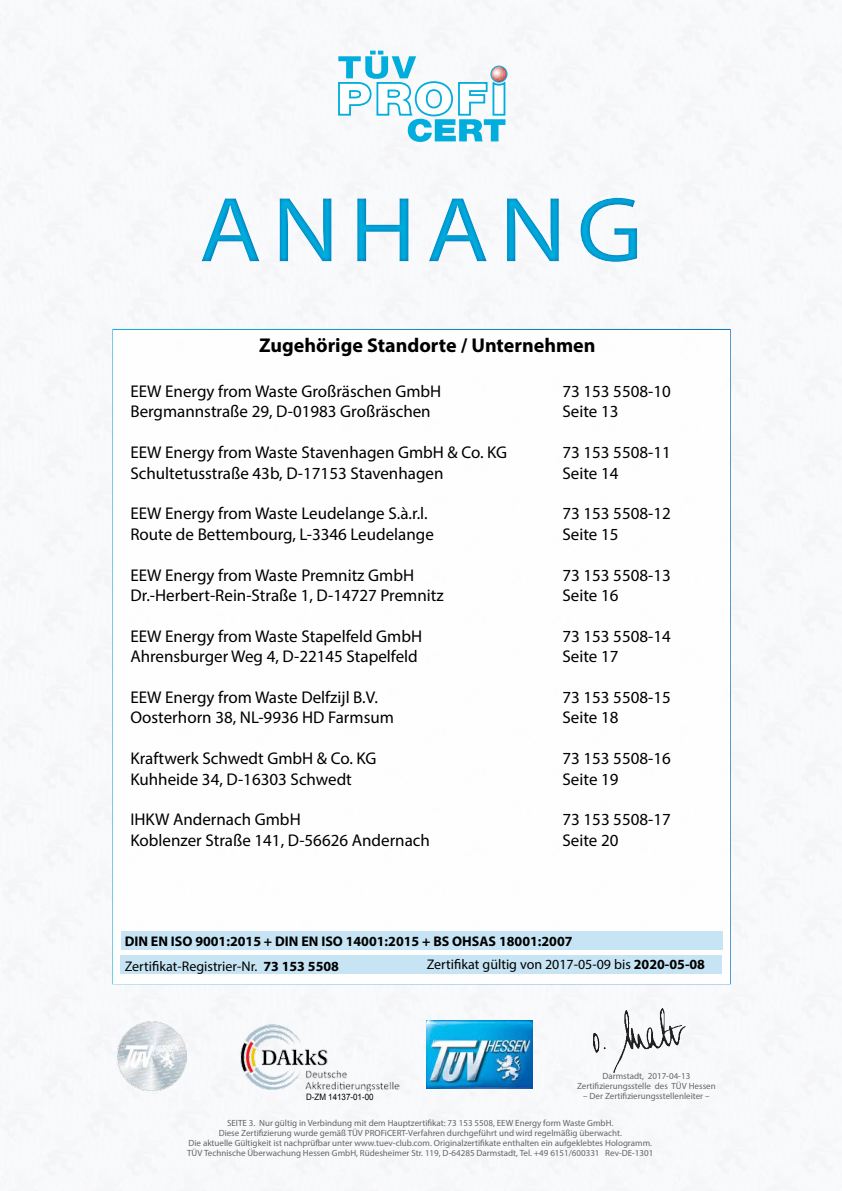
<style>
.page{position:relative;width:842px;height:1191px;background:#fff}
.page>*{position:absolute;margin:0;border:0;box-sizing:border-box;transform-origin:0 0}
.t1{font:93px "Myriad Pro";letter-spacing:.1em;color:#00addc;scale:1.1 1}
.t2{font:700 20px "Myriad Pro";color:#000}
.t3{font:17px "Myriad Pro";color:#000}
.t4{font:700 14px/24.6px "Myriad Pro";color:#000}
.t5{font:14px "Myriad Pro";color:#000}
.t6{font:9px/10px "Myriad Pro";color:#636466;text-align:center}
.t7{font:8.8px "Arial";color:#000;scale:.91 1}
.s1{font-weight:400}
.s2{font-weight:700}
</style>
<div class="page">
<img style="left:0;top:0;width:839px;height:1191px">
<img style="left:731px;top:695px;width:103px;height:47px">
<img style="left:734px;top:566px;width:105px;height:47px">
<svg style="left:338px;top:51px;width:169px;height:91px"></svg>
<img style="left:427px;top:1020px;width:106px;height:69px">
<div style="left:112px;top:329px;width:619px;height:655px;background:#fff;border:2px solid #fff"></div>
<div style="left:120px;top:955px;width:602px;height:19px;background:#c0e2f3"></div>
<div style="left:121px;top:931px;width:601px;height:19px;background:#c0e2f3"></div>
<img style="left:731px;top:455px;width:108px;height:40px">
<img style="left:731px;top:793px;width:81px;height:72px">
<img style="left:594px;top:1008px;width:92px;height:64px">
<div style="left:0;top:172px;width:842px;height:114px;background:#006bb6;opacity:.75"></div>
<img style="left:117px;top:1021px;width:70px;height:69px">
<img style="left:241px;top:1024px;width:158px;height:67px">
<h1 class="t1" style="left:199px;top:173px;width:405px">ANHANG</h1>
<p class="t2" style="left:259px;top:333px;width:338px">Zugehörige Standorte / Unternehmen</p>
<p class="t3" style="left:130px;top:381px;width:312px">EEW Energy from Waste Großräschen GmbH</p>
<p class="t3" style="left:562px;top:381px;width:110px">73 153 5508-10</p>
<p class="t3" style="left:130px;top:401px;width:302px">Bergmannstraße 29, D-01983 Großräschen</p>
<p class="t3" style="left:562px;top:401px;width:58px">Seite 13</p>
<p class="t3" style="left:130px;top:442px;width:378px">EEW Energy from Waste Stavenhagen GmbH &amp; Co. KG</p>
<p class="t3" style="left:562px;top:442px;width:110px">73 153 5508-11</p>
<p class="t3" style="left:130px;top:462px;width:315px">Schultetusstraße 43b, D-17153 Stavenhagen</p>
<p class="t3" style="left:562px;top:462px;width:58px">Seite 14</p>
<p class="t3" style="left:130px;top:503px;width:299px">EEW Energy from Waste Leudelange S.à.r.l.</p>
<p class="t3" style="left:562px;top:503px;width:110px">73 153 5508-12</p>
<p class="t3" style="left:130px;top:523px;width:305px">Route de Bettembourg, L-3346 Leudelange</p>
<p class="t3" style="left:562px;top:523px;width:58px">Seite 15</p>
<p class="t3" style="left:130px;top:564px;width:285px">EEW Energy from Waste Premnitz GmbH</p>
<p class="t3" style="left:562px;top:564px;width:110px">73 153 5508-13</p>
<p class="t3" style="left:130px;top:585px;width:315px">Dr.-Herbert-Rein-Straße 1, D-14727 Premnitz</p>
<p class="t3" style="left:562px;top:585px;width:58px">Seite 16</p>
<p class="t3" style="left:130px;top:625px;width:293px">EEW Energy from Waste Stapelfeld GmbH</p>
<p class="t3" style="left:562px;top:625px;width:110px">73 153 5508-14</p>
<p class="t3" style="left:130px;top:646px;width:289px">Ahrensburger Weg 4, D-22145 Stapelfeld</p>
<p class="t3" style="left:562px;top:646px;width:58px">Seite 17</p>
<p class="t3" style="left:130px;top:687px;width:249px">EEW Energy from Waste Delfzijl B.V.</p>
<p class="t3" style="left:562px;top:687px;width:110px">73 153 5508-15</p>
<p class="t3" style="left:130px;top:707px;width:265px">Oosterhorn 38, NL-9936 HD Farmsum</p>
<p class="t3" style="left:562px;top:707px;width:58px">Seite 18</p>
<p class="t3" style="left:130px;top:748px;width:248px">Kraftwerk Schwedt GmbH &amp; Co. KG</p>
<p class="t3" style="left:562px;top:748px;width:110px">73 153 5508-16</p>
<p class="t3" style="left:130px;top:768px;width:223px">Kuhheide 34, D-16303 Schwedt</p>
<p class="t3" style="left:562px;top:768px;width:58px">Seite 19</p>
<p class="t3" style="left:130px;top:809px;width:172px">IHKW Andernach GmbH</p>
<p class="t3" style="left:562px;top:809px;width:110px">73 153 5508-17</p>
<p class="t3" style="left:130px;top:829px;width:301px">Koblenzer Straße 141, D-56626 Andernach</p>
<p class="t3" style="left:562px;top:829px;width:58px">Seite 20</p>
<p class="t4" style="left:125px;top:928px;width:449px">DIN EN ISO 9001:2015 + DIN EN ISO 14001:2015 + BS OHSAS 18001:2007<br><span class="s1">Zertifikat-Registrier-Nr.</span> 73 153 5508</p>
<p class="t5" style="left:427px;top:956px;width:280px">Zertifikat gültig von 2017-05-09 bis <span class="s2">2020-05-08</span></p>
<p class="t6" style="left:577px;top:1071px;width:140px">Darmstadt, 2017-04-13<br>Zertifizierungsstelle des TÜV Hessen</p>
<p class="t7" style="left:306px;top:1090px;width:76px">D-ZM 14137-01-00</p>
<p class="t6" style="left:583px;top:1091px;width:128px">– Der Zertifizierungsstellenleiter –</p>
<p class="t6" style="left:187px;top:1118px;width:468px">SEITE 3. Nur gültig in Verbindung mit dem Hauptzertifikat: 73 153 5508, EEW Energy form Waste GmbH.<br>Diese Zertifizierung wurde gemäß TÜV PROFiCERT-Verfahren durchgeführt und wird regelmäßig überwacht.<br>Die aktuelle Gültigkeit ist nachprüfbar unter www.tuev-club.com. Originalzertifikate enthalten ein aufgeklebtes Hologramm.<br>TÜV Technische Überwachung Hessen GmbH, Rüdesheimer Str. 119, D-64285 Darmstadt, Tel. +49 6151/600331 Rev-DE-1301</p>
</div>
